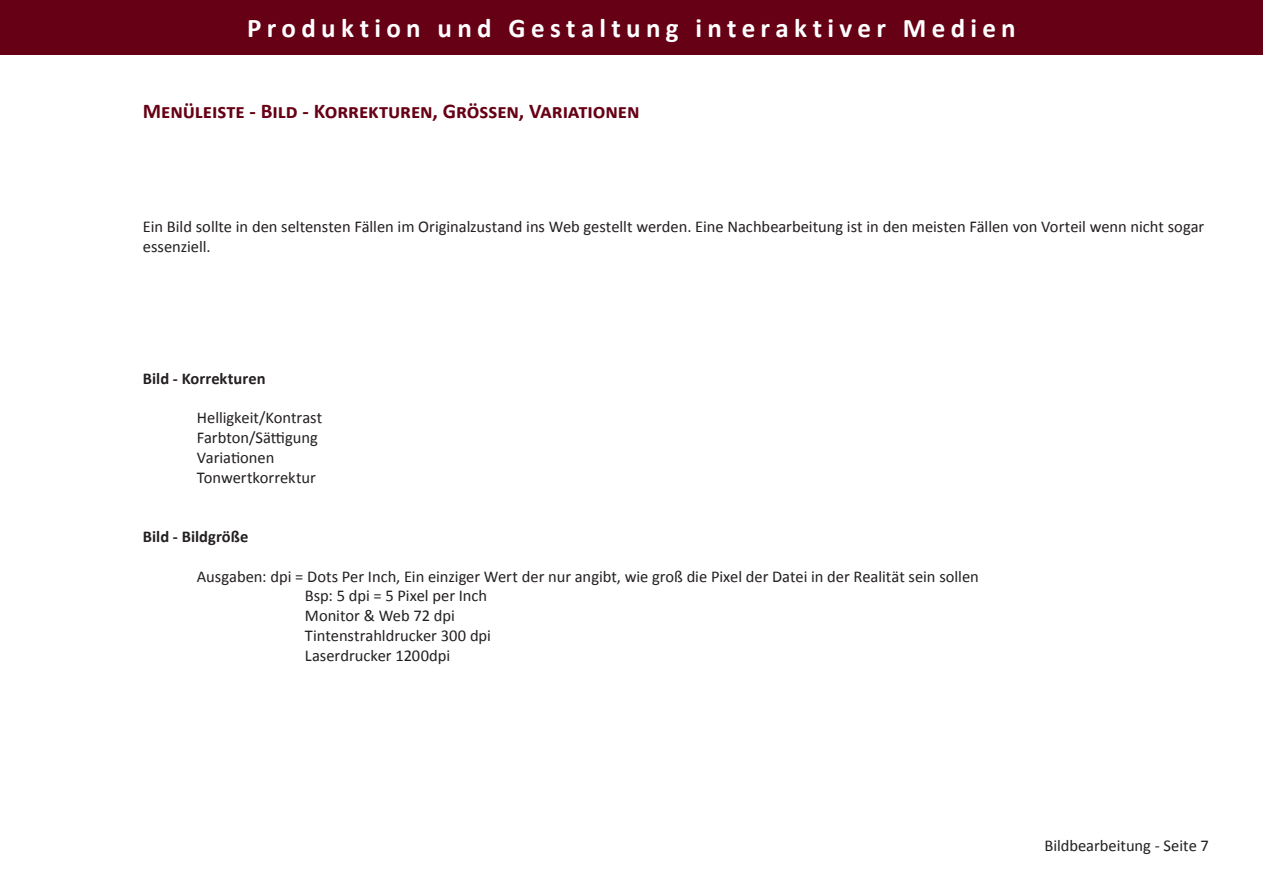
<style>
.page{position:relative;width:1263px;height:893px;background:#fff}
.page>*{position:absolute;margin:0;border:0;box-sizing:border-box;transform-origin:0 0}
.t1{font:700 27px "Calibri";letter-spacing:.195em;color:#fff}
.Themen{font:700 21px "Calibri";letter-spacing:-.005em;color:#660015}
.t2{font:16.5px/19.8px "Calibri";letter-spacing:-.005em;color:#231f20}
.t3{font:700 16.5px "Calibri";letter-spacing:.005em;color:#231f20}
</style>
<div class="page">
<div style="left:0;top:0;width:1263px;height:54px;background:#660015"></div>
<h1 class="t1" style="left:247px;top:11px;width:770px">Produktion und Gestaltung interaktiver Medien</h1>
<p class="Themen" style="left:143px;top:98px;width:498px">Menüleiste - Bild - Korrekturen, Grössen, Variationen</p>
<p class="t2" style="left:143px;top:217px;width:1063px">Ein Bild sollte in den seltensten Fällen im Originalzustand ins Web gestellt werden. Eine Nachbearbeitung ist in den meisten Fällen von Vorteil wenn nicht sogar essenziell.</p>
<p class="t3" style="left:143px;top:368px;width:124px">Bild - Korrekturen</p>
<p class="t2" style="left:197px;top:408px;width:127px">Helligkeit/Kontrast</p>
<p class="t2" style="left:197px;top:428px;width:123px">Farbton/Sättigung</p>
<p class="t2" style="left:197px;top:447px;width:79px">Variationen</p>
<p class="t2" style="left:197px;top:467px;width:121px">Tonwertkorrektur</p>
<p class="t3" style="left:143px;top:526px;width:107px">Bild - Bildgröße</p>
<p class="t2" style="left:197px;top:566px;width:783px">Ausgaben: dpi = Dots Per Inch, Ein einziger Wert der nur angibt, wie groß die Pixel der Datei in der Realität sein sollen</p>
<p class="t2" style="left:305px;top:586px;width:184px">Bsp: 5 dpi = 5 Pixel per Inch</p>
<p class="t2" style="left:305px;top:606px;width:152px">Monitor &amp; Web 72 dpi</p>
<p class="t2" style="left:305px;top:626px;width:188px">Tintenstrahldrucker 300 dpi</p>
<p class="t2" style="left:305px;top:645px;width:147px">Laserdrucker 1200dpi</p>
<p class="t2" style="left:1044px;top:836px;width:166px">Bildbearbeitung - Seite 7</p>
</div>
